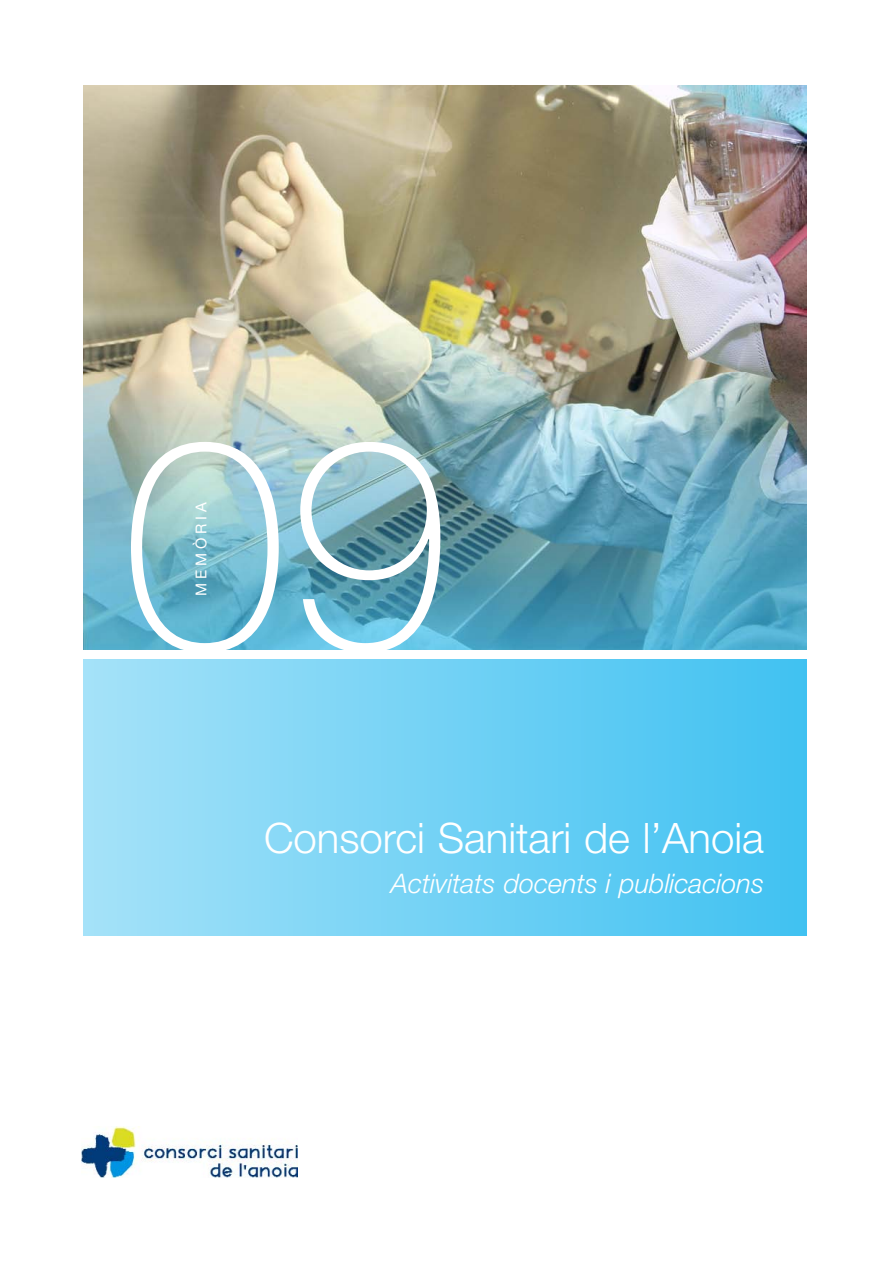
<style>
.page{position:relative;width:893px;height:1263px;background:#fff}
.page>*{position:absolute;margin:0;border:0;box-sizing:border-box;transform-origin:0 0}
.t1{font:100 295.5px "Helvetica Neue";color:#fff}
.t2{font:300 42px "Helvetica Neue";color:#fff}
.t3{font:italic 300 27px "Helvetica Neue";color:#fff}
.t4{font:15px "Helvetica Neue";letter-spacing:.25em;color:#fff}
</style>
<div class="page">
<img style="left:82px;top:1126px;width:215px;height:51px">
<img style="left:84px;top:85px;width:722px;height:288px">
<img style="left:84px;top:373px;width:722px;height:277px">
<div style="left:84px;top:659px;width:722px;height:276px;background:linear-gradient(to right,#a5e2f9,#40c1f1)"></div>
<h1 class="t1" style="left:123px;top:438px;width:330px">09</h1>
<p class="t4" style="left:196px;top:596px;width:95px;rotate:-90deg">MEMÒRIA</p>
<h2 class="t2" style="left:264px;top:823px;width:502px">Consorci Sanitari de l’Anoia</h2>
<p class="t3" style="left:391px;top:873px;width:374px">Activitats docents i publicacions</p>
</div>
